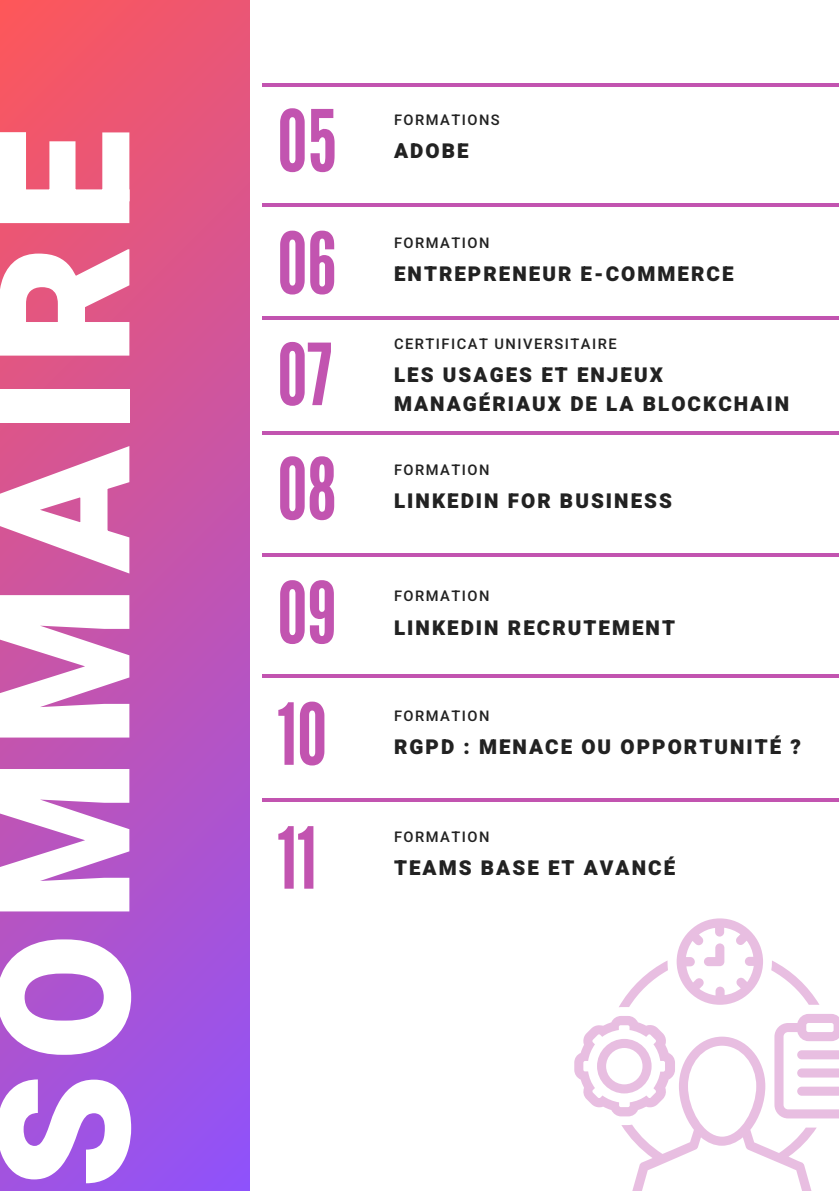
<style>
.page{position:relative;width:839px;height:1191px;background:#fff}
.page>*{position:absolute;margin:0;border:0;box-sizing:border-box;transform-origin:0 0}
.t1{font:900 183.4px "Heebo";letter-spacing:.07em;color:#fff}
.t2{font:85px "League Gothic";color:#c254b0}
.t3{font:900 20.6px/28.4px "Heebo";letter-spacing:.1em;color:#222}
.t4{font:500 14.6px "Heebo";letter-spacing:.1em;color:#222}
</style>
<div class="page">
<div style="left:0;top:0;width:249px;height:1191px;background:linear-gradient(to bottom,#f55766,#9753ee)"></div>
<hr style="left:262px;top:204px;width:576px;height:3px;background:#c254b0">
<hr style="left:262px;top:316px;width:576px;height:3px;background:#c254b0">
<hr style="left:262px;top:432px;width:576px;height:3px;background:#c254b0">
<hr style="left:262px;top:553px;width:576px;height:3px;background:#c254b0">
<hr style="left:262px;top:675px;width:576px;height:3px;background:#c254b0">
<hr style="left:262px;top:799px;width:576px;height:3px;background:#c254b0">
<svg style="left:676px;top:918px;width:87px;height:87px"></svg>
<svg style="left:771px;top:960px;width:48px;height:45px"></svg>
<svg style="left:619px;top:960px;width:49px;height:47px"></svg>
<svg style="left:574px;top:1014px;width:264px;height:177px"></svg>
<hr style="left:262px;top:84px;width:576px;height:3px;background:#c254b0">
<p class="t1" style="left:-63px;top:1189px;width:1060px;rotate:-90deg">SOMMAIRE</p>
<p class="t2" style="left:277px;top:92px;width:61px">05</p>
<p class="t2" style="left:277px;top:214px;width:61px">06</p>
<p class="t2" style="left:277px;top:326px;width:56px">07</p>
<p class="t2" style="left:277px;top:440px;width:61px">08</p>
<p class="t2" style="left:277px;top:564px;width:61px">09</p>
<p class="t2" style="left:277px;top:685px;width:51px">10</p>
<p class="t2" style="left:277px;top:809px;width:41px">11</p>
<p class="t4" style="left:394px;top:110px;width:107px">FORMATIONS</p>
<p class="t3" style="left:394px;top:138px;width:76px">ADOBE</p>
<p class="t4" style="left:394px;top:232px;width:97px">FORMATION</p>
<p class="t3" style="left:394px;top:260px;width:341px">ENTREPRENEUR E-COMMERCE</p>
<p class="t4" style="left:394px;top:334px;width:224px">CERTIFICAT UNIVERSITAIRE</p>
<p class="t3" style="left:394px;top:362px;width:396px">LES USAGES ET ENJEUX<br>MANAGÉRIAUX DE LA BLOCKCHAIN</p>
<p class="t4" style="left:394px;top:460px;width:97px">FORMATION</p>
<p class="t3" style="left:394px;top:488px;width:279px">LINKEDIN FOR BUSINESS</p>
<p class="t4" style="left:394px;top:586px;width:97px">FORMATION</p>
<p class="t3" style="left:394px;top:614px;width:282px">LINKEDIN RECRUTEMENT</p>
<p class="t4" style="left:394px;top:706px;width:97px">FORMATION</p>
<p class="t3" style="left:394px;top:734px;width:408px">RGPD : MENACE OU OPPORTUNITÉ ?</p>
<p class="t4" style="left:394px;top:827px;width:97px">FORMATION</p>
<p class="t3" style="left:394px;top:854px;width:282px">TEAMS BASE ET AVANCÉ</p>
</div>
